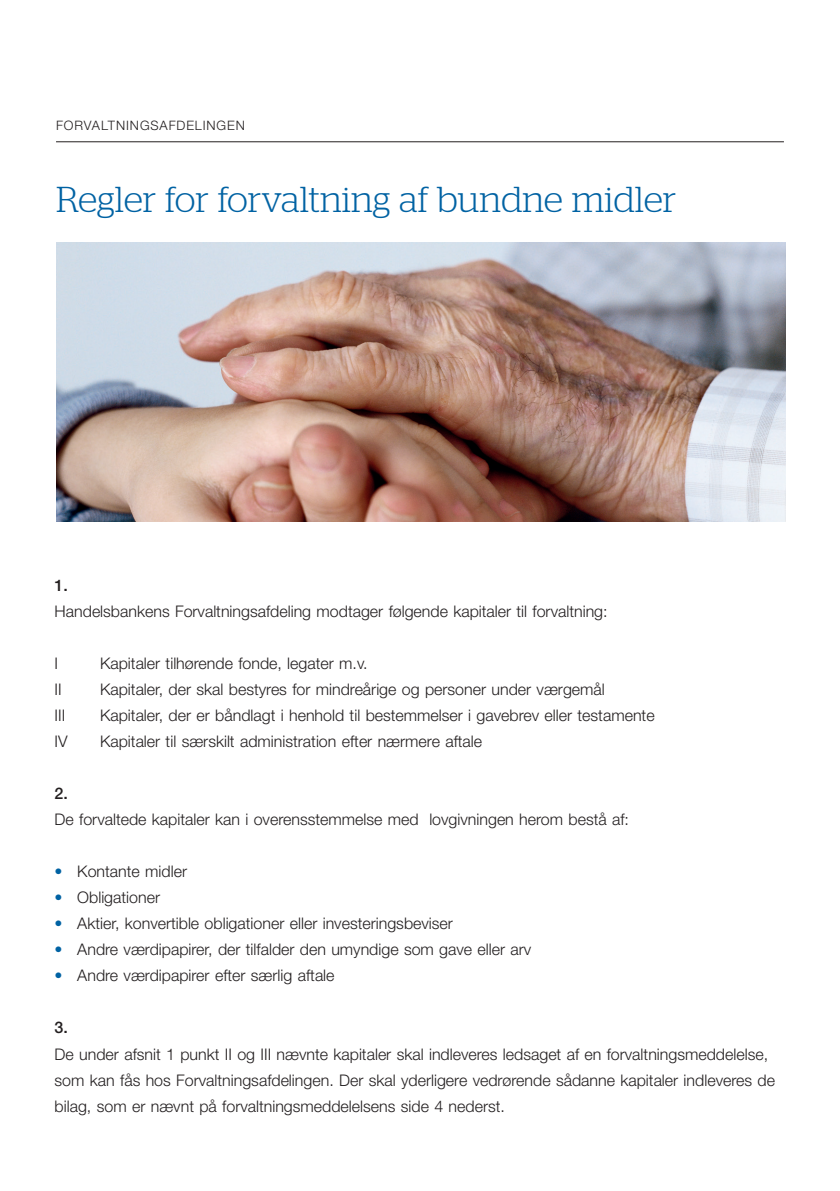
<style>
.page{position:relative;width:840px;height:1191px;background:#fff}
.page>*{position:absolute;margin:0;border:0;box-sizing:border-box;transform-origin:0 0}
.Overskrift{font:300 36px "Stag";letter-spacing:-.005em;color:#0062a3}
.Brødtekst{font:300 16px/26px "Helvetica Neue LT Pro";color:#231f20}
.Underrubrik_1{font:500 16px "Helvetica Neue LT Pro";color:#231f20}
.produktnamn{font:300 13px "Helvetica Neue LT Pro";letter-spacing:.07em;color:#231f20}
.s1{color:#0062a3}
</style>
<div class="page">
<hr style="left:56px;top:141px;width:727px;height:1px;background:#231f20">
<img style="left:56px;top:243px;width:728px;height:279px">
<p class="produktnamn" style="left:56px;top:118px;width:190px">FORVALTNINGSAFDELINGEN</p>
<p class="Overskrift" style="left:56px;top:179px;width:621px">Regler for forvaltning af bundne midler</p>
<p class="Underrubrik_1" style="left:55px;top:576px;width:15px">1.</p>
<p class="Brødtekst" style="left:55px;top:598px;width:554px">Handelsbankens Forvaltningsafdeling modtager følgende kapitaler til forvaltning:</p>
<p class="Brødtekst" style="left:55px;top:650px;width:5px">I</p>
<p class="Brødtekst" style="left:100px;top:650px;width:269px">Kapitaler tilhørende fonde, legater m.v.</p>
<p class="Brødtekst" style="left:55px;top:676px;width:9px">II</p>
<p class="Brødtekst" style="left:100px;top:676px;width:506px">Kapitaler, der skal bestyres for mindreårige og personer under værgemål</p>
<p class="Brødtekst" style="left:55px;top:702px;width:12px">III</p>
<p class="Brødtekst" style="left:100px;top:702px;width:555px">Kapitaler, der er båndlagt i henhold til bestemmelser i gavebrev eller testamente</p>
<p class="Brødtekst" style="left:55px;top:728px;width:15px">IV</p>
<p class="Brødtekst" style="left:100px;top:728px;width:383px">Kapitaler til særskilt administration efter nærmere aftale</p>
<p class="Underrubrik_1" style="left:55px;top:784px;width:15px">2.</p>
<p class="Brødtekst" style="left:55px;top:806px;width:575px">De forvaltede kapitaler kan i overensstemmelse med lovgivningen herom bestå af:</p>
<p class="Brødtekst" style="left:55px;top:858px;width:134px"><span class="s1">•</span> Kontante midler</p>
<p class="Brødtekst" style="left:55px;top:884px;width:107px"><span class="s1">•</span> Obligationer</p>
<p class="Brødtekst" style="left:55px;top:910px;width:399px"><span class="s1">•</span> Aktier, konvertible obligationer eller investeringsbeviser</p>
<p class="Brødtekst" style="left:55px;top:936px;width:478px"><span class="s1">•</span> Andre værdipapirer, der tilfalder den umyndige som gave eller arv</p>
<p class="Brødtekst" style="left:55px;top:962px;width:281px"><span class="s1">•</span> Andre værdipapirer efter særlig aftale</p>
<p class="Underrubrik_1" style="left:55px;top:1018px;width:15px">3.</p>
<p class="Brødtekst" style="left:55px;top:1040px;width:721px">De under afsnit 1 punkt II og III nævnte kapitaler skal indleveres ledsaget af en forvaltningsmeddelelse, som kan fås hos Forvaltningsafdelingen. Der skal yderligere vedrørende sådanne kapitaler indleveres de bilag, som er nævnt på forvaltningsmeddelelsens side 4 nederst.</p>
</div>
